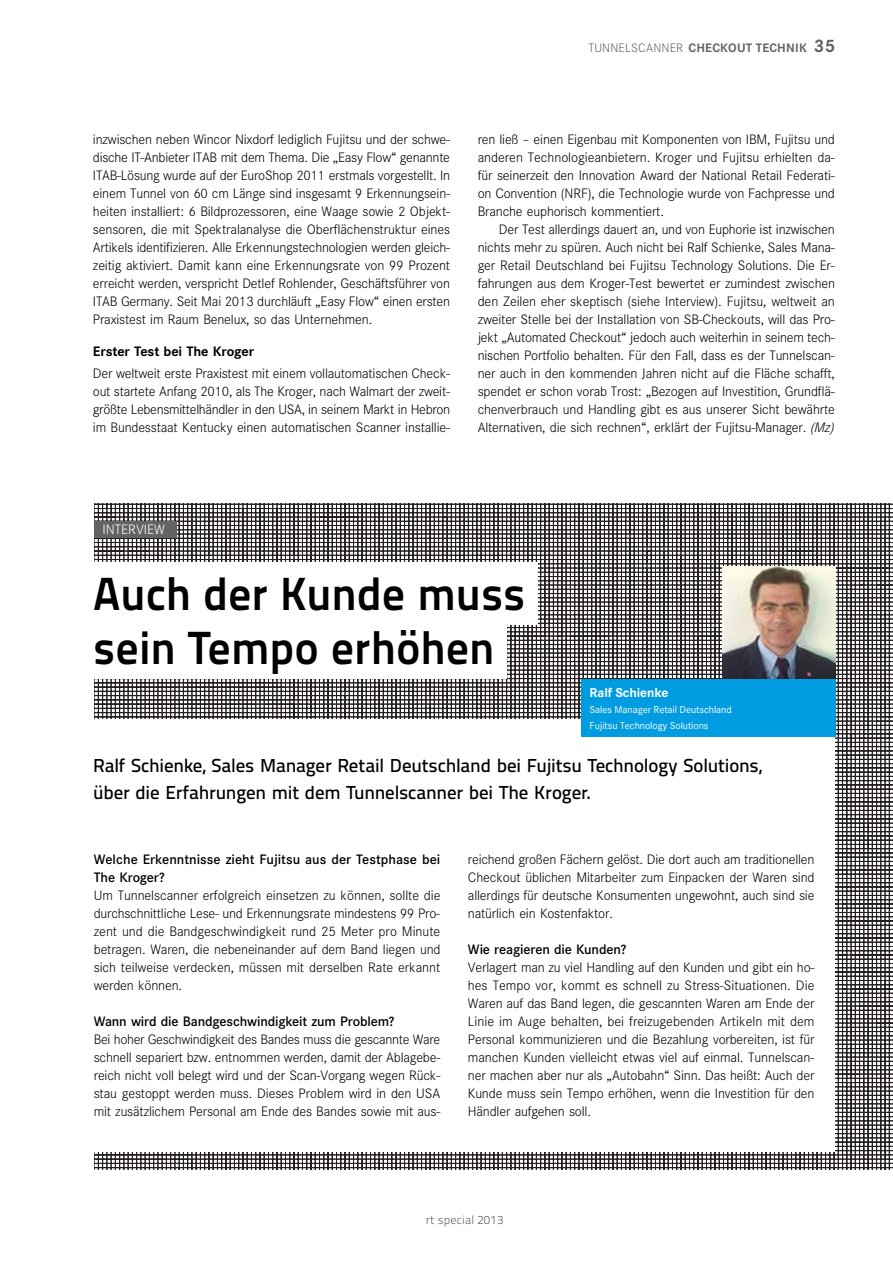
<style>
.page{position:relative;width:893px;height:1263px;background:#fff}
.page>*{position:absolute;margin:0;border:0;box-sizing:border-box;transform-origin:0 0}
.t1{font:46.5px/54px "Titillium Text 25 L 800 wt";letter-spacing:.005em;color:#000}
.t2{font:18.75px/27px "Titillium Text 25 L 600 wt";letter-spacing:-.01em;color:#000}
.t3{font:300 14.25px/18px "Corporate S";letter-spacing:-.015em;color:#000;text-align:justify}
.t4{font:600 14.25px/18px "Corporate S";letter-spacing:-.01em;color:#000}
.t5{font:700 14.25px "Corporate S";letter-spacing:-.01em;color:#000}
.t6{font:300 14.25px "Corporate S";letter-spacing:-.005em;color:#fff}
.t7{font:700 13.5px "Corporate S";letter-spacing:-.01em;color:#fff}
.t8{font:700 12.75px "Corporate S";letter-spacing:.11em;color:#636362}
.t9{font:12px "Titillium Text 25 L 250 wt";letter-spacing:.015em;color:#636362}
.t10{font:10.5px/15.8px "Corporate S";letter-spacing:-.005em;color:#fff}
.s1{font-weight:300}
.s2{font-size:18.75px}
.s3{font-style:italic}
</style>
<div class="page">
<svg style="left:115px;top:517px;width:298px;height:45px"></svg>
<svg style="left:175px;top:1100px;width:718px;height:69px"></svg>
<svg style="left:175px;top:679px;width:238px;height:39px"></svg>
<svg style="left:413px;top:508px;width:353px;height:210px"></svg>
<svg style="left:766px;top:517px;width:127px;height:38px"></svg>
<svg style="left:835px;top:572px;width:58px;height:528px"></svg>
<div style="left:94px;top:521px;width:82px;height:16px;background:#636362"></div>
<div style="left:72px;top:562px;width:466px;height:63px;background:#fff"></div>
<div style="left:72px;top:616px;width:435px;height:63px;background:#fff"></div>
<div style="left:93px;top:718px;width:742px;height:433px;background:#fff"></div>
<img style="left:722px;top:566px;width:113px;height:113px">
<div style="left:581px;top:679px;width:255px;height:58px;background:#009ce1"></div>
<p class="t8" style="left:588px;top:41px;width:249px"><span class="s1">Tunnelscanner</span> Checkout Technik <span class="s2">35</span></p>
<p class="t3" style="left:93px;top:130px;width:359px">inzwischen neben Wincor N ixdorf lediglich Fujitsu und der schwe&shy;dische IT-Anbieter ITAB mit dem Thema. Die „Easy Flow“ genannte ITAB-Lösung wurde auf der EuroShop 2011 erstmals vorgestellt. In einem Tunnel von 60 cm Länge sind insgesamt 9 Erkennungsein&shy;heiten installiert: 6 Bildprozessoren, eine Waage sowie 2 Objekt&shy;sensoren, die mit Spektralanalyse die Oberflächenstruktur eines Artikels identifizieren. Alle Erkennungstechnologien werden gleich&shy;zeitig aktiviert. Damit kann eine Erkennungsrate von 99 Prozent erreicht werden, verspricht Detlef Rohlender, Geschäftsführer von ITAB Germany. Seit Mai 2013 durchläuft „Easy Flow“ einen ersten Praxistest im Raum Benelux, so das Unternehmen.</p>
<p class="t5" style="left:93px;top:343px;width:163px">Erster Test bei The Kroger</p>
<p class="t3" style="left:93px;top:364px;width:359px">Der weltweit erste Praxistest mit einem vollautomatischen Check&shy;out startete Anfang 2010, als The Kroger, nach Walmart der zweit&shy;größte Lebensmittelhändler in den USA, in seinem Markt in Hebron im Bundesstaat Kentucky einen automatischen Scanner installie-</p>
<p class="t3" style="left:478px;top:130px;width:359px">ren ließ – einen Eigenbau mit Komponenten von IBM, Fujitsu und anderen Technologieanbietern. Kroger und Fujitsu erhielten da&shy;für seinerzeit den Innovation Award der National Retail Federati&shy;on Convention (NRF), die Technologie wurde von Fachpresse und Branche euphorisch kommentiert.</p>
<p class="t3" style="left:478px;top:220px;width:359px;text-indent:21px">Der Test allerdings dauert an, und von Euphorie ist inzwischen nichts mehr zu spüren. Auch nicht bei Ralf Schienke, Sales Mana&shy;ger Retail Deutschland bei Fujitsu Technology Solutions. Die Er&shy;fahrungen aus dem Kroger-Test bewertet er zumindest zwischen den Zeilen eher skeptisch (siehe Interview). Fujitsu, weltweit an zweiter Stelle bei der Installation von SB-Checkouts, will das Pro&shy;jekt „Automated Checkout“ jedoch auch weiterhin in seinem tech&shy;nischen Portfolio behalten. Für den Fall, dass es der Tunnelscan&shy;ner auch in den kommenden Jahren nicht auf die Fläche schafft, spendet er schon vorab Trost: „Bezogen auf Investition, Grundflä&shy;chenverbrauch und Handling gibt es aus unserer Sicht bewährte Alternativen, die sich rechnen“, erklärt der Fujitsu-Manager. <span class="s3">(Mz)</span></p>
<p class="t6" style="left:102px;top:522px;width:64px">INTERVIEW</p>
<h1 class="t1" style="left:93px;top:564px;width:434px">Auch der Kunde muss sein Tempo erhöhen</h1>
<p class="t7" style="left:590px;top:685px;width:80px">Ralf Schienke</p>
<p class="t10" style="left:590px;top:701px;width:144px">Sales Manager Retail Deutschland<br>Fujitsu Technology Solutions</p>
<h2 class="t2" style="left:93px;top:751px;width:670px">Ralf Schienke, Sales Manager Retail Deutschland bei Fujitsu Technology Solutions, über die Erfahrungen mit dem Tunnelscanner bei The Kroger.</h2>
<p class="t4" style="left:94px;top:850px;width:348px">Welche Erkenntnisse zieht Fujitsu aus der Testphase bei<br>The Kroger?</p>
<p class="t3" style="left:94px;top:886px;width:348px">Um Tunnelscanner erfolgreich einsetzen zu können, sollte die durchschnittliche Lese- und Erkennungsrate mindestens 99 Pro&shy;zent und die Bandgeschwindigkeit rund 25 Meter pro Minute betragen. Waren, die nebeneinander auf dem Band liegen und sich teilweise verdecken, müssen mit derselben Rate erkannt werden können.</p>
<p class="t4" style="left:94px;top:1012px;width:302px">Wann wird die Bandgeschwindigkeit zum Problem?</p>
<p class="t3" style="left:94px;top:1030px;width:348px;text-align:left">Bei hoher Geschwindigkeit des Bandes muss die gescannte Ware schnell separiert bzw. entnommen werden, damit der Ablagebe&shy;reich nicht voll belegt wird und der Scan-Vorgang wegen Rück&shy;stau gestoppt werden muss. Dieses Problem wird in den USA mit zusätzlichem Personal am Ende des Bandes sowie mit aus-</p>
<p class="t3" style="left:468px;top:850px;width:348px">reichend großen Fächern gelöst. Die dort auch am traditionellen Checkout üblichen Mitarbeiter zum Einpacken der Waren sind allerdings für deutsche Konsumenten ungewohnt, auch sind sie natürlich ein Kostenfaktor.</p>
<p class="t4" style="left:468px;top:940px;width:160px">Wie reagieren die Kunden?</p>
<p class="t3" style="left:468px;top:958px;width:348px">Verlagert man zu viel Handling auf den Kunden und gibt ein ho&shy;hes Tempo vor, kommt es schnell zu Stress-Situationen. Die Waren auf das Band legen, die gescannten Waren am Ende der Linie im Auge behalten, bei freizugebenden Artikeln mit dem Personal kommunizieren und die Bezahlung vorbereiten, ist für manchen Kunden vielleicht etwas viel auf einmal. Tunnelscan&shy;ner machen aber nur als „Autobahn“ Sinn. Das heißt: Auch der Kunde muss sein Tempo erhöhen, wenn die Investition für den Händler aufgehen soll.</p>
<p class="t9" style="left:426px;top:1211px;width:79px">rt special 2013</p>
</div>
